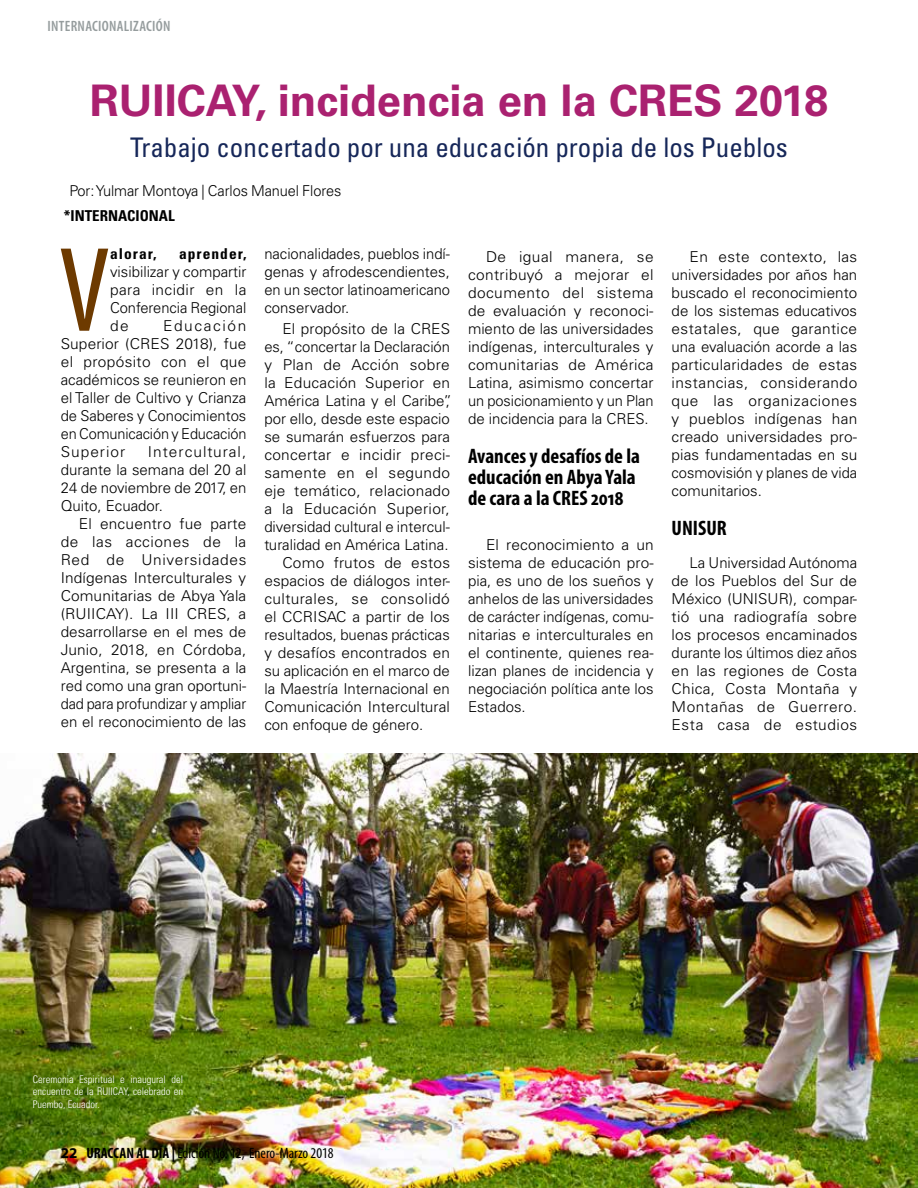
<style>
.page{position:relative;width:918px;height:1188px;background:#fff}
.page>*{position:absolute;margin:0;border:0;box-sizing:border-box;transform-origin:0 0}
.t1{font:condensed 121.8px "Myriad Pro";color:#6d3a00}
.t2{font:700 43.5px "Univers LT Std";color:#aa2170}
.t3{font:condensed 27px "Univers LT Std";color:#162759}
.t4{font:700 condensed 21px/21px "Myriad Pro";color:#000}
.t5{font:300 15px/18px "Univers LT Std";color:#000;text-align:justify}
.t6{font:300 15px "Univers LT Std";letter-spacing:.02em;color:#000}
.t7{font:condensed 15px "Myriad Pro";color:#000}
.t8{font:300 15px "Univers LT Std";letter-spacing:.03em;color:#000}
.t9{font:600 condensed 15px "Myriad Pro";letter-spacing:.02em;color:#959c9d}
.t10{font:300 15px "Univers LT Std";letter-spacing:.025em;color:#000}
.t11{font:700 condensed 15px "Univers LT Std";color:#000}
.t12{font:700 condensed 15px "Univers LT Std";letter-spacing:.065em;color:#000}
.t13{font:700 condensed 15px "Univers LT Std";letter-spacing:.035em;color:#000}
.t14{font:300 condensed 10.5px/12.6px "Univers LT Std";color:#fff;text-align:justify}
.s1{font-weight:700;font-stretch:normal}
.s2{font-weight:700}
</style>
<div class="page">
<img style="left:0;top:754px;width:917px;height:434px">
<p class="t9" style="left:47px;top:18px;width:125px">INTERNACIONALIZACIÓN</p>
<h2 class="t2" style="left:90px;top:75px;width:740px">RUIICAY, incidencia en la CRES 2018</h2>
<h3 class="t3" style="left:130px;top:130px;width:659px">Trabajo concertado por una educación propia de los Pueblos</h3>
<p class="t5" style="left:70px;top:182px;width:273px">Por: Yulmar Montoya | Carlos Manuel Flores</p>
<p class="t11" style="left:64px;top:206px;width:112px">*INTERNACIONAL</p>
<p class="t5" style="left:672px;top:247px;width:187px;text-indent:18px">En este contexto, las universidades por años han buscado el reconocimiento de los sistemas educativos estatales, que garantice una evaluación acorde a las particularidades de estas instancias, considerando que las organizaciones y pueblos indígenas han creado universidades pro&shy;pias fundamentadas en su cosmovisión y planes de vida comunitarios.</p>
<h3 class="t4" style="left:672px;top:517px;width:57px">UNISUR</h3>
<p class="t5" style="left:672px;top:553px;width:187px;text-indent:18px">La Universidad Autónoma de los Pueblos del Sur de México (UNISUR), compar&shy;tió una radiografía sobre los procesos encaminados durante los últimos diez años en las regiones de Costa Chica, Costa Montaña y Montañas de Guerrero.<br>Esta casa de estudios</p>
<h1 class="t1" style="left:59px;top:217px;width:53px">V</h1>
<p class="t13" style="left:110px;top:244px;width:48px">alorar,</p>
<p class="t12" style="left:179px;top:244px;width:69px">aprender,</p>
<p class="t5" style="left:264px;top:244px;width:187px">nacionalidades, pueblos indí&shy;genas y afrodescendientes, en un sector latinoamericano conservador.</p>
<p class="t5" style="left:282px;top:319px;width:169px">El propósito de la CRES</p>
<p class="t5" style="left:264px;top:337px;width:187px">es, “concertar la Declaración</p>
<p class="t6" style="left:264px;top:355px;width:187px">y Plan de Acción sobre</p>
<p class="t5" style="left:264px;top:373px;width:187px">la Educación Superior en</p>
<p class="t5" style="left:264px;top:391px;width:189px">América Latina y el Caribe”,</p>
<p class="t5" style="left:264px;top:409px;width:187px">por ello, desde este espacio</p>
<p class="t5" style="left:264px;top:427px;width:187px">se sumarán esfuerzos para</p>
<p class="t6" style="left:264px;top:445px;width:187px">concertar e incidir preci-</p>
<p class="t10" style="left:264px;top:463px;width:187px">samente en el segundo</p>
<p class="t5" style="left:264px;top:481px;width:187px">eje temático, relacionado</p>
<p class="t6" style="left:264px;top:499px;width:187px">a la Educación Superior,</p>
<p class="t5" style="left:264px;top:517px;width:187px">diversidad cultural e intercul-</p>
<p class="t5" style="left:264px;top:535px;width:186px">turalidad en América Latina.</p>
<p class="t6" style="left:282px;top:553px;width:169px">Como frutos de estos</p>
<p class="t5" style="left:264px;top:571px;width:187px">espacios de diálogos inter-</p>
<p class="t8" style="left:264px;top:589px;width:187px">culturales, se consolidó</p>
<p class="t5" style="left:264px;top:607px;width:187px">el CCRISAC a partir de los</p>
<p class="t5" style="left:264px;top:625px;width:187px">resultados, buenas prácticas</p>
<p class="t5" style="left:264px;top:643px;width:187px">y desafíos encontrados en</p>
<p class="t5" style="left:264px;top:661px;width:187px">su aplicación en el marco de</p>
<p class="t5" style="left:264px;top:679px;width:187px">la Maestría Internacional en</p>
<p class="t5" style="left:264px;top:697px;width:187px">Comunicación Intercultural</p>
<p class="t5" style="left:264px;top:715px;width:160px">con enfoque de género.</p>
<p class="t5" style="left:468px;top:247px;width:187px;text-indent:18px">De igual manera, se contribuyó a mejorar el documento del sistema de evaluación y reconoci&shy;miento de las universidades indígenas, interculturales y comunitarias de América Latina, asimismo concertar un posicionamiento y un Plan de incidencia para la CRES.</p>
<h3 class="t4" style="left:468px;top:445px;width:174px">Avances y desafíos de la educación en Abya Yala de cara a la CRES 2018</h3>
<p class="t5" style="left:468px;top:535px;width:187px;text-indent:18px">El reconocimiento a un sistema de educación pro&shy;pia, es uno de los sueños y anhelos de las universidades de carácter indígenas, comu&shy;nitarias e interculturales en el continente, quienes rea&shy;lizan planes de incidencia y negociación política ante los Estados.</p>
<p class="t5" style="left:110px;top:262px;width:138px">visibilizar y compartir para incidir en la Conferencia Regional de</p>
<p class="t5" style="left:61px;top:316px;width:187px;text-indent:102px">Educación Superior (CRES 2018), fue el propósito con el que académicos se reunieron en el Taller de Cultivo y Crianza de Saberes y Conocimientos en Comunicación y Educación Superior</p>
<p class="t5" style="left:61px;top:442px;width:187px;text-indent:87px">Intercultural, durante la semana del 20 al 24 de noviembre de 2017, en Quito, Ecuador.</p>
<p class="t5" style="left:61px;top:514px;width:187px;text-indent:18px">El encuentro fue parte de las acciones de la Red de Universidades Indígenas Interculturales y Comunitarias de Abya Yala (RUIICAY). La III CRES, a desarrollarse en el mes de Junio, 2018, en Córdoba, Argentina, se presenta a la red como una gran oportuni&shy;dad para profundizar y ampliar en el reconocimiento de las</p>
<p class="t14" style="left:33px;top:1073px;width:152px">Ceremonia Espiritual e inaugural del encuentro de la RUIICAY, celebrado en Puembo, Ecuador.</p>
<p class="t7" style="left:61px;top:1144px;width:274px"><span class="s1">22</span> <span class="s2">URACCAN AL DÍA |</span> Edición No. 12, Enero-Marzo 2018</p>
</div>
